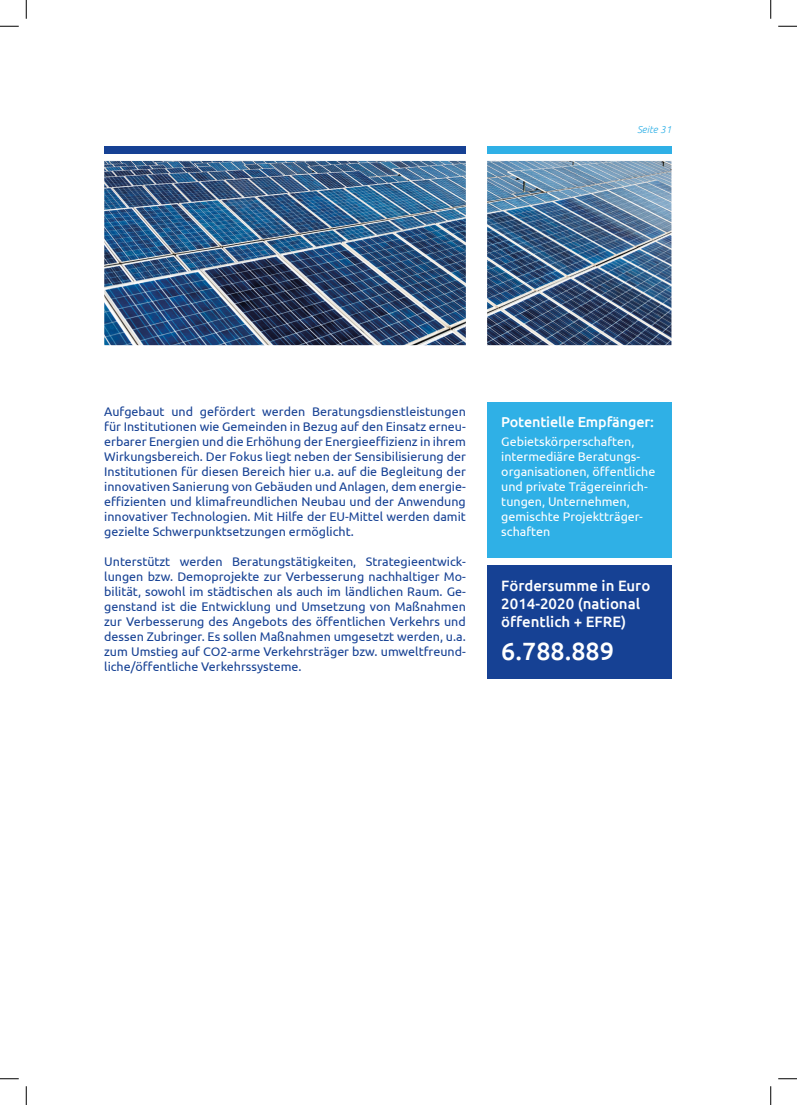
<style>
.page{position:relative;width:797px;height:1105px;background:#fff}
.page>*{position:absolute;margin:0;border:0;box-sizing:border-box;transform-origin:0 0}
.t1{font:500 25px "Ubuntu";color:#fff}
.t2{font:500 15px/18px "Ubuntu";color:#fff}
.t3{font:500 14.38px "Ubuntu";letter-spacing:-.01em;color:#fff}
.t4{font:12.5px/15px "Ubuntu";color:#164194;text-align:justify}
.t5{font:12.5px/15px "Ubuntu";color:#fff}
.t6{font:italic 300 10px "Ubuntu";color:#2fb0e6}
</style>
<div class="page">
<div style="left:487px;top:565px;width:184px;height:113px;background:#164194"></div>
<div style="left:104px;top:147px;width:362px;height:7px;background:#164194"></div>
<div style="left:487px;top:147px;width:184px;height:7px;background:#2fb0e6"></div>
<div style="left:487px;top:402px;width:184px;height:156px;background:#2fb0e6"></div>
<img style="left:104px;top:161px;width:567px;height:184px">
<svg style="left:0;top:25px;width:19px;height:2px"></svg>
<svg style="left:778px;top:25px;width:19px;height:2px"></svg>
<svg style="left:0;top:1078px;width:19px;height:1px"></svg>
<svg style="left:778px;top:1078px;width:19px;height:1px"></svg>
<svg style="left:25px;top:0;width:2px;height:19px"></svg>
<svg style="left:25px;top:1086px;width:2px;height:19px"></svg>
<svg style="left:770px;top:0;width:1px;height:19px"></svg>
<svg style="left:770px;top:1086px;width:1px;height:19px"></svg>
<p class="t6" style="left:637px;top:123px;width:36px">Seite 31</p>
<p class="t4" style="left:104px;top:404px;width:363px">Aufgebaut und gefördert werden Beratungsdienstleistungen für Institutionen wie Gemeinden in Bezug auf den Einsatz erneu&shy;erbarer Energien und die Erhöhung der Energieeffizienz in ihrem Wirkungsbereich. Der Fokus liegt neben der Sensibilisierung der Institutionen für diesen Bereich hier u.a. auf die Begleitung der innovativen Sanierung von Gebäuden und Anlagen, dem energie&shy;effizienten und klimafreundlichen Neubau und der Anwendung innovativer Technologien. Mit Hilfe der EU-Mittel werden damit gezielte Schwerpunktsetzungen ermöglicht.</p>
<p class="t4" style="left:104px;top:554px;width:363px">Unterstützt werden Beratungstätigkeiten, Strategieentwick&shy;lungen bzw. Demoprojekte zur Verbesserung nachhaltiger Mo&shy;bilität, sowohl im städtischen als auch im ländlichen Raum. Ge&shy;genstand ist die Entwicklung und Umsetzung von Maßnahmen zur Verbesserung des Angebots des öffentlichen Verkehrs und dessen Zubringer. Es sollen Maßnahmen umgesetzt werden, u.a. zum Umstieg auf CO2-arme Verkehrsträger bzw. umweltfreund&shy;liche/öffentliche Verkehrssysteme.</p>
<p class="t3" style="left:501px;top:413px;width:154px">Potentielle Empfänger:</p>
<p class="t5" style="left:501px;top:433px;width:156px">Gebietskörperschaften, intermediäre Beratungs&shy;organisationen, öffentliche und private Trägereinrich&shy;tungen, Unternehmen, gemischte Projektträger&shy;schaften</p>
<p class="t2" style="left:501px;top:576px;width:150px">Fördersumme in Euro<br>2014-2020 (national öffentlich + EFRE)</p>
<h1 class="t1" style="left:501px;top:635px;width:114px">6.788.889</h1>
</div>
